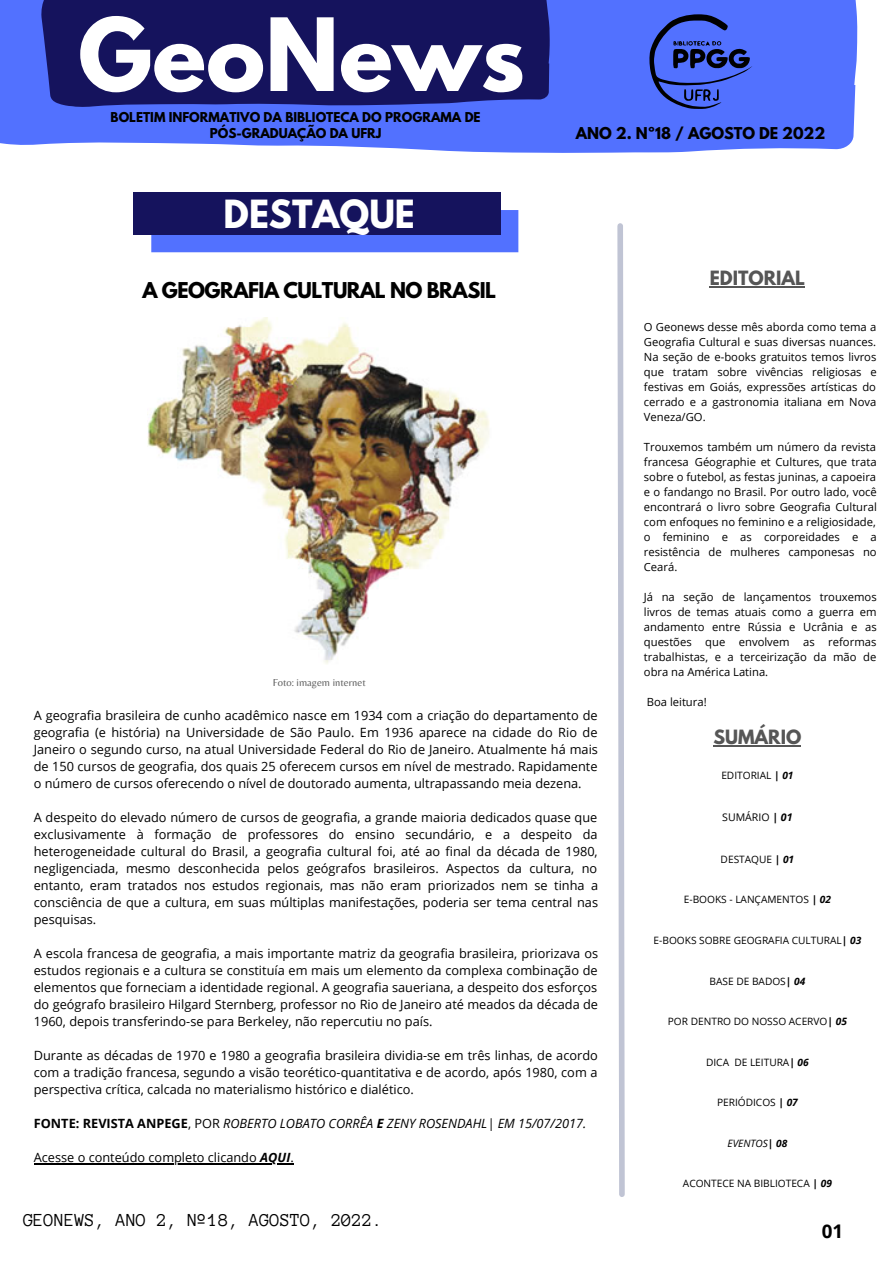
<style>
.page{position:relative;width:893px;height:1264px;background:#fff}
.page>*{position:absolute;margin:0;border:0;box-sizing:border-box;transform-origin:0 0}
.t1{font:700 89.25px "League Spartan";color:#fff}
.t2{font:700 34.35px "League Spartan";color:#fff}
.t3{font:700 19.35px "League Spartan";letter-spacing:-.025em;color:#000}
.t4{font:18.75px "Anonymous Pro";color:#000}
.t5{font:700 18.75px "Open Sans";color:#000}
.t6{font:700 17.4px "League Spartan";color:#565656}
.t7{font:700 14.55px "League Spartan";color:#000}
.t8{font:12.75px/17px "Open Sans";color:#000;text-align:justify}
.t9{font:italic 12.75px "Open Sans";color:#000}
.t10{font:700 12px/16px "League Spartan";color:#000;text-align:center}
.t11{font:11.25px/15px "Open Sans";color:#000;text-align:justify}
.t12{font:10.5px "Belleza";color:#606060}
.t13{font:10.5px "Open Sans";color:#000}
.t14{font:10.2px "Open Sans";color:#000}
.t15{font:italic 10.2px "Open Sans";color:#000}
.s1{font-weight:700;font-style:normal}
.s2{font-style:normal}
.s3{font-weight:700}
.s4{font-weight:700;font-style:italic}
</style>
<div class="page">
<svg style="left:0;top:0;width:858px;height:212px"></svg>
<svg style="left:35px;top:0;width:521px;height:134px;background:#242a85"></svg>
<svg style="left:649px;top:14px;width:103px;height:95px;background:#3f57c5"></svg>
<svg style="left:617px;top:223px;width:8px;height:974px"></svg>
<div style="left:151px;top:210px;width:367px;height:42px;background:#5271ff"></div>
<div style="left:134px;top:193px;width:367px;height:42px;background:#15135d"></div>
<img style="left:147px;top:317px;width:342px;height:347px">
<hr style="left:709px;top:286px;width:96px;height:2px;background:#565656">
<hr style="left:713px;top:745px;width:88px;height:2px;background:#565656">
<hr style="left:34px;top:1163px;width:226px;height:1px;background:#000">
<hr style="left:260px;top:1163px;width:30px;height:1px;background:#000">
<h1 class="t1" style="left:78px;top:11px;width:448px">GeoNews</h1>
<p class="t10" style="left:111px;top:111px;width:371px">BOLETIM INFORMATIVO DA BIBLIOTECA DO PROGRAMA DE<br>PÓS-GRADUAÇÃO DA UFRJ</p>
<h2 class="t2" style="left:223px;top:197px;width:193px">DESTAQUE</h2>
<h3 class="t3" style="left:142px;top:281px;width:355px">A GEOGRAFIA CULTURAL NO BRASIL</h3>
<p class="t12" style="left:273px;top:675px;width:94px">Foto: imagem internet</p>
<p class="t7" style="left:576px;top:126px;width:251px">ANO 2. Nº18 / AGOSTO DE 2022</p>
<h3 class="t6" style="left:709px;top:269px;width:97px">EDITORIAL</h3>
<p class="t11" style="left:643px;top:319px;width:234px">O Geonews desse mês aborda como tema a Geografia Cultural e suas diversas nuances.<br>Na seção de e-books gratuitos temos livros que tratam sobre vivências religiosas e festivas em Goiás, expressões artísticas do cerrado e a gastronomia italiana em Nova Veneza/GO.</p>
<p class="t11" style="left:643px;top:439px;width:234px">Trouxemos também um número da revista francesa Géographie et Cultures, que trata sobre o futebol, as festas juninas, a capoeira e o fandango no Brasil. Por outro lado, você encontrará o livro sobre Geografia Cultural com enfoques no feminino e a religiosidade, o feminino e as corporeidades e a resistência de mulheres camponesas no Ceará.</p>
<p class="t11" style="left:643px;top:589px;width:234px">Já na seção de lançamentos trouxemos livros de temas atuais como a guerra em andamento entre Rússia e Ucrânia e as questões que envolvem as reformas trabalhistas, e a terceirização da mão de obra na América Latina.</p>
<p class="t11" style="left:646px;top:694px;width:61px">Boa leitura!</p>
<p class="t8" style="left:34px;top:707px;width:565px">A geografia brasileira de cunho acadêmico nasce em 1934 com a criação do departamento de geografia (e história) na Universidade de São Paulo. Em 1936 aparece na cidade do Rio de Janeiro o segundo curso, na atual Universidade Federal do Rio de Janeiro. Atualmente há mais de 150 cursos de geografia, dos quais 25 oferecem cursos em nível de mestrado. Rapidamente o número de cursos oferecendo o nível de doutorado aumenta, ultrapassando meia dezena.</p>
<p class="t8" style="left:34px;top:809px;width:565px">A despeito do elevado número de cursos de geografia, a grande maioria dedicados quase que exclusivamente à formação de professores do ensino secundário, e a despeito da heterogeneidade cultural do Brasil, a geografia cultural foi, até ao final da década de 1980, negligenciada, mesmo desconhecida pelos geógrafos brasileiros. Aspectos da cultura, no entanto, eram tratados nos estudos regionais, mas não eram priorizados nem se tinha a consciência de que a cultura, em suas múltiplas manifestações, poderia ser tema central nas pesquisas.</p>
<p class="t8" style="left:34px;top:944px;width:566px">A escola francesa de geografia, a mais importante matriz da geografia brasileira, priorizava os estudos regionais e a cultura se constituía em mais um elemento da complexa combinação de elementos que forneciam a identidade regional. A geografia saueriana, a despeito dos esforços do geógrafo brasileiro Hilgard Sternberg, professor no Rio de Janeiro até meados da década de 1960, depois transferindo-se para Berkeley, não repercutiu no país.</p>
<p class="t8" style="left:34px;top:1046px;width:565px">Durante as décadas de 1970 e 1980 a geografia brasileira dividia-se em três linhas, de acordo com a tradição francesa, segundo a visão teorético-quantitativa e de acordo, após 1980, com a perspectiva crítica, calcada no materialismo histórico e dialético.</p>
<p class="t9" style="left:34px;top:1114px;width:554px"><span class="s1">FONTE: REVISTA ANPEGE</span><span class="s2">, POR</span> ROBERTO LOBATO CORRÊA <span class="s3">E</span> ZENY ROSENDAHL| EM 15/07/2017.</p>
<p class="t8" style="left:34px;top:1148px;width:261px">Acesse o conteúdo completo clicando <span class="s4">AQUI</span>.</p>
<h3 class="t4" style="left:23px;top:1210px;width:361px">GEONEWS, ANO 2, Nº18, AGOSTO, 2022.</h3>
<h3 class="t6" style="left:713px;top:728px;width:89px">SUMÁRIO</h3>
<p class="t14" style="left:721px;top:768px;width:74px">EDITORIAL <span class="s4">| 01</span></p>
<p class="t13" style="left:722px;top:810px;width:72px">SUMÁRIO <span class="s4">| 01</span></p>
<p class="t14" style="left:720px;top:852px;width:75px">DESTAQUE <span class="s4">| 01</span></p>
<p class="t14" style="left:683px;top:892px;width:149px">E-BOOKS - LANÇAMENTOS <span class="s4">| 02</span></p>
<p class="t14" style="left:653px;top:933px;width:209px">E-BOOKS SOBRE GEOGRAFIA CULTURAL<span class="s4">| 03</span></p>
<p class="t14" style="left:709px;top:973px;width:97px">BASE DE BADOS<span class="s4">| 04</span></p>
<p class="t14" style="left:667px;top:1014px;width:181px">POR DENTRO DO NOSSO ACERVO<span class="s4">| 05</span></p>
<p class="t14" style="left:706px;top:1054px;width:104px">DICA DE LEITURA<span class="s4">| 06</span></p>
<p class="t14" style="left:717px;top:1095px;width:82px">PERIÓDICOS <span class="s4">| 07</span></p>
<p class="t15" style="left:727px;top:1135px;width:61px">EVENTOS<span class="s3">| 08</span></p>
<p class="t14" style="left:683px;top:1176px;width:150px">ACONTECE NA BIBLIOTECA <span class="s4">| 09</span></p>
<h3 class="t5" style="left:821px;top:1218px;width:23px">01</h3>
</div>
